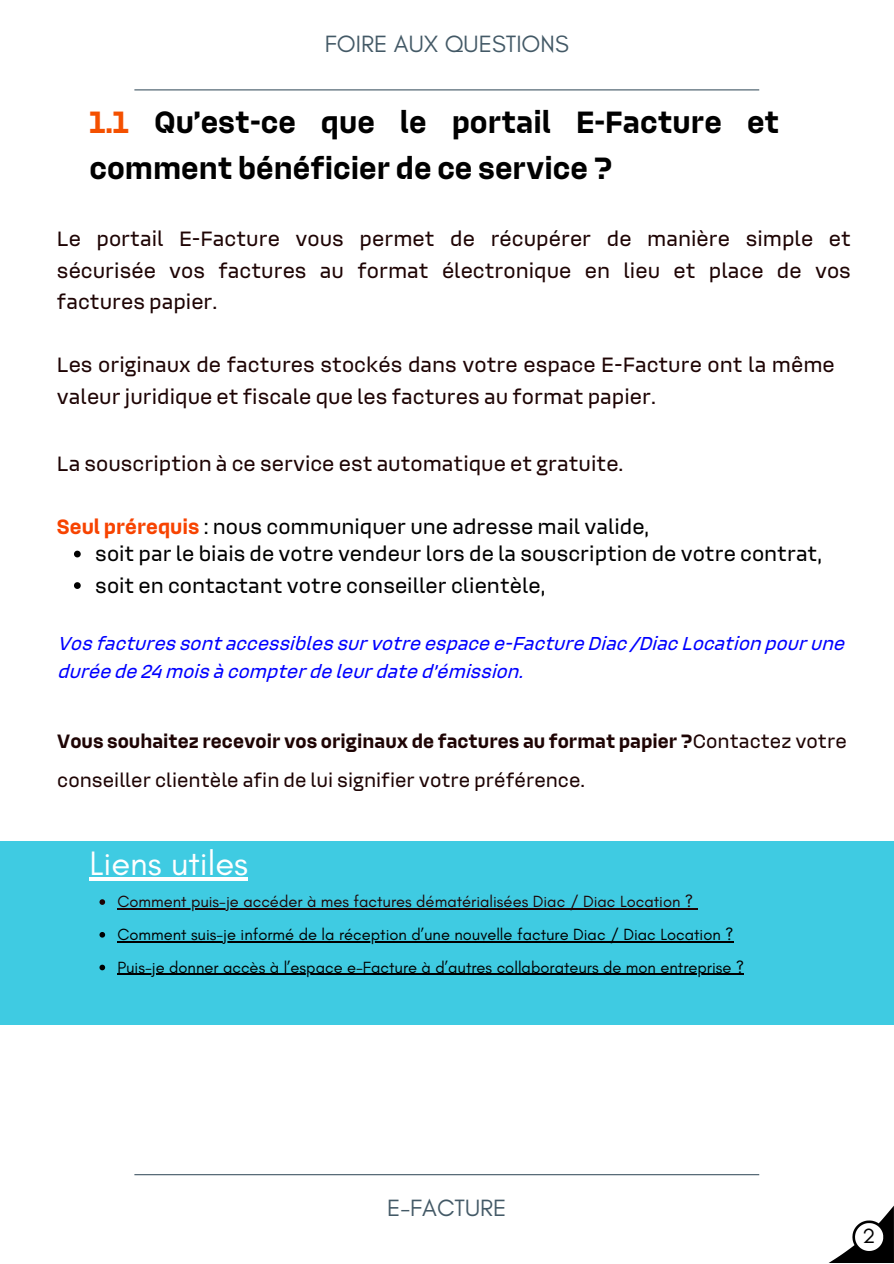
<style>
.page{position:relative;width:894px;height:1264px;background:#fff}
.page>*{position:absolute;margin:0;border:0;box-sizing:border-box;transform-origin:0 0}
.t1{font:34.5px "Glacial Indifference";color:#fff}
.t2{font:700 33.45px/46.2px "MBLZ";color:#000}
.t3{font:24px "Glacial Indifference";color:#435966}
.t4{font:22.5px/31.5px "MBLZ Text";color:#1e0404;text-align:justify}
.t5{font:22.5px/27.2px "MBLZ Text";color:#000}
.t6{font:700 21px "MBLZ";color:#1e0404}
.t7{font:21px "MBLZ Text";color:#1e0404}
.t8{font:21px "Glacial Indifference";color:#000}
.t9{font:italic 20.4px/28.2px "MBLZ Text";color:#0100ff}
.t10{font:16.5px "Glacial Indifference";color:#000}
.t11{font:16.5px "Glacial Indifference";color:#1e0404}
.s1{color:#f45000}
.s2{font-family:"MBLZ";font-weight:700;color:#f74300}
.s3{font-family:"MBLZ Text";font-weight:400}
</style>
<div class="page">
<hr style="left:134px;top:89px;width:625px;height:1px;background:#435966">
<hr style="left:134px;top:1174px;width:625px;height:1px;background:#435966">
<div style="left:0;top:841px;width:893px;height:184px;background:#3fcbe2"></div>
<svg style="left:74px;top:550px;width:7px;height:7px"></svg>
<svg style="left:74px;top:582px;width:7px;height:7px"></svg>
<svg style="left:89px;top:877px;width:159px;height:3px"></svg>
<svg style="left:99px;top:899px;width:6px;height:5px"></svg>
<hr style="left:117px;top:908px;width:576px;height:1px;background:#1e0404">
<svg style="left:99px;top:964px;width:6px;height:6px"></svg>
<hr style="left:117px;top:973px;width:626px;height:1px;background:#000">
<svg style="left:99px;top:932px;width:6px;height:5px"></svg>
<hr style="left:117px;top:941px;width:616px;height:1px;background:#000">
<svg style="left:830px;top:1207px;width:63px;height:55px"></svg>
<p class="t3" style="left:325px;top:29px;width:245px">FOIRE AUX QUESTIONS</p>
<h2 class="t2" style="left:89px;top:99px;width:691px"><span class="s1">1.1</span> Qu’est-ce que le portail E-Facture et comment bénéficier de ce service ?</h2>
<p class="t4" style="left:57px;top:222px;width:795px">Le portail E-Facture vous permet de récupérer de manière simple et sécurisée vos factures au format électronique en lieu et place de vos factures papier.</p>
<p class="t4" style="left:57px;top:348px;width:779px">Les originaux de factures stockés dans votre espace E-Facture ont la même valeur juridique et fiscale que les factures au format papier.</p>
<p class="t4" style="left:57px;top:447px;width:568px">La souscription à ce service est automatique et gratuite.</p>
<p class="t5" style="left:95px;top:513px;width:728px;text-indent:-38px"><span class="s2">Seul prérequis</span> : nous communiquer une adresse mail valide,<br>soit par le biais de votre vendeur lors de la souscription de votre contrat,</p>
<p class="t5" style="left:95px;top:571px;width:451px">soit en contactant votre conseiller clientèle,</p>
<p class="t9" style="left:57px;top:628px;width:794px">Vosfacturessontaccessiblessurvotreespacee-FactureDiac/DiacLocation pourune duréede24moisàcompterdeleurdated’émission.</p>
<p class="t6" style="left:57px;top:729px;width:790px">Vous souhaitez recevoir vos originaux de factures au format papier ?<span class="s3">Contactez votre</span></p>
<p class="t7" style="left:57px;top:768px;width:529px">conseiller clientèle afin de lui signifier votre préférence.</p>
<h1 class="t1" style="left:89px;top:841px;width:160px">Liens utiles</h1>
<p class="t11" style="left:117px;top:891px;width:577px">Comment puis-je accéder à mes factures dématérialisées Diac / Diac Location ?</p>
<p class="t10" style="left:117px;top:924px;width:617px">Comment suis-je informé de la réception d’une nouvelle facture Diac / Diac Location ?</p>
<p class="t10" style="left:117px;top:956px;width:628px">Puis-je donner accès à l’espace e-Facture à d’autres collaborateurs de mon entreprise ?</p>
<p class="t3" style="left:387px;top:1192px;width:121px">E-FACTURE</p>
<p class="t8" style="left:862px;top:1222px;width:14px">2</p>
</div>
